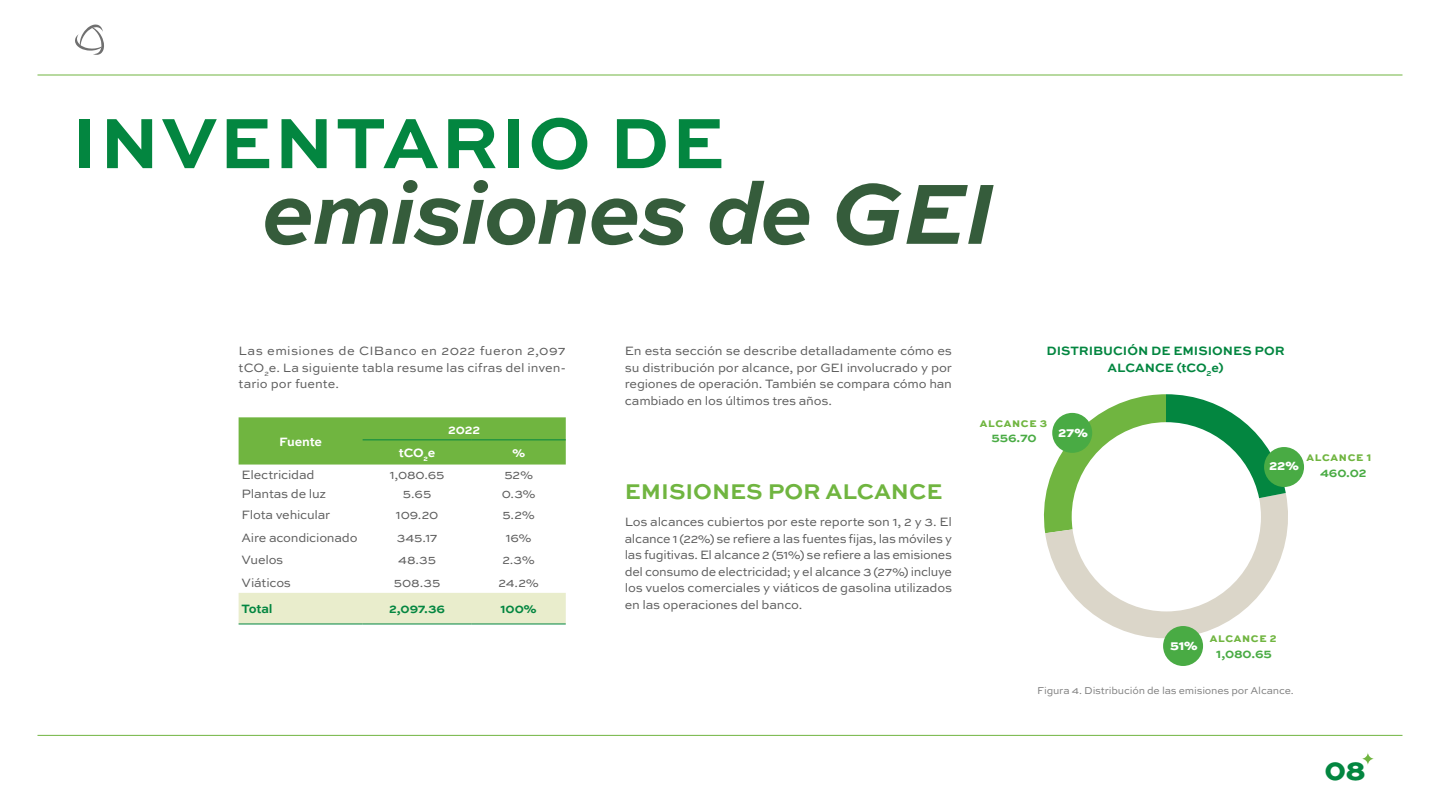
<style>
.page{position:relative;width:1440px;height:810px;background:#fff}
.page>*{position:absolute;margin:0;border:0;box-sizing:border-box;transform-origin:0 0}
.t1{font:italic 700 90px "Sweet Sans Pro";letter-spacing:-.035em;color:#355c3b}
.t2{font:700 75px "Sweet Sans Pro";letter-spacing:.02em;color:#038640}
.t3{font:800 30.38px "Sweet Sans Pro";color:#038640}
.t4{font:700 22.5px "Sweet Sans Pro";color:#70b540}
.t5{font:800 13.5px "Sweet Sans Pro";color:#fff}
.t6{font:12.75px/16.5px "Sweet Sans Pro";letter-spacing:-.015em;color:#5c5c5c;text-align:justify}
.t7{font:700 12.75px/16.5px "Sweet Sans Pro";color:#038640;text-align:center}
.t8{font:700 12.75px "Sweet Sans Pro";color:#49ab44}
.t9{font:700 12.75px "Sweet Sans Pro";letter-spacing:-.02em;color:#fff}
.t10{font:10.5px "Sweet Sans Pro";letter-spacing:-.015em;color:#808080}
.t11{font:800 10.12px "Sweet Sans Pro";letter-spacing:.07em;color:#70b540}
</style>
<div class="page">
<svg style="left:1043px;top:394px;width:253px;height:248px"></svg>
<div style="left:239px;top:417px;width:327px;height:48px;background:#70b540"></div>
<div style="left:239px;top:593px;width:327px;height:31px;background:#e9edcc"></div>
<hr style="left:239px;top:624px;width:124px;height:1px;background:#038640">
<hr style="left:363px;top:624px;width:109px;height:1px;background:#038640">
<hr style="left:472px;top:624px;width:94px;height:1px;background:#038640">
<hr style="left:363px;top:439px;width:109px;height:1px;background:#038640">
<hr style="left:472px;top:439px;width:94px;height:1px;background:#038640">
<div style="left:1163px;top:626px;width:40px;height:40px;background:#49ab44;border-radius:50%"></div>
<div style="left:1264px;top:447px;width:40px;height:40px;background:#49ab44;border-radius:50%"></div>
<div style="left:1052px;top:413px;width:40px;height:40px;background:#49ab44;border-radius:50%"></div>
<svg style="left:75px;top:24px;width:29px;height:31px"></svg>
<hr style="left:38px;top:75px;width:1364px;height:1px;background:#70b540">
<hr style="left:38px;top:735px;width:1364px;height:1px;background:#70b540">
<svg style="left:1362px;top:753px;width:12px;height:12px"></svg>
<h2 class="t2" style="left:72px;top:86px;width:654px">INVENTARIO DE</h2>
<h1 class="t1" style="left:262px;top:145px;width:735px">emisiones de GEI</h1>
<p class="t6" style="left:239px;top:342px;width:329px">Las emisiones de CIBanco en 2022 fueron 2,097 tCO<sub>2</sub>e. La siguiente tabla resume las cifras del inven&shy;tario por fuente.</p>
<p class="t6" style="left:625px;top:342px;width:329px">En esta sección se describe detalladamente cómo es su distribución por alcance, por GEI involucrado y por regiones de operación. También se compara cómo han cambiado en los últimos tres años.</p>
<p class="t7" style="left:1046px;top:342px;width:240px">DISTRIBUCIÓN DE EMISIONES POR<br>ALCANCE (tCO<sub>2</sub>e)</p>
<p class="t9" style="left:279px;top:432px;width:44px">Fuente</p>
<p class="t9" style="left:448px;top:420px;width:33px">2022</p>
<p class="t11" style="left:980px;top:415px;width:69px">ALCANCE 3</p>
<p class="t8" style="left:992px;top:428px;width:47px">556.70</p>
<p class="t5" style="left:1058px;top:421px;width:32px">27%</p>
<p class="t9" style="left:399px;top:443px;width:38px">tCO<sub>2</sub>e</p>
<p class="t9" style="left:512px;top:443px;width:15px">%</p>
<p class="t6" style="left:242px;top:466px;width:74px">Electricidad</p>
<p class="t6" style="left:390px;top:466px;width:56px">1,080.65</p>
<p class="t6" style="left:504px;top:466px;width:30px">52%</p>
<p class="t6" style="left:242px;top:485px;width:86px">Plantas de luz</p>
<p class="t6" style="left:403px;top:485px;width:30px">5.65</p>
<p class="t6" style="left:502px;top:485px;width:36px">0.3%</p>
<p class="t6" style="left:242px;top:506px;width:90px">Flota vehicular</p>
<p class="t6" style="left:396px;top:506px;width:44px">109.20</p>
<p class="t6" style="left:502px;top:506px;width:34px">5.2%</p>
<p class="t6" style="left:242px;top:529px;width:118px">Aire acondicionado</p>
<p class="t6" style="left:397px;top:529px;width:42px">345.17</p>
<p class="t6" style="left:506px;top:529px;width:28px">16%</p>
<p class="t6" style="left:242px;top:551px;width:43px">Vuelos</p>
<p class="t6" style="left:398px;top:551px;width:39px">48.35</p>
<p class="t6" style="left:502px;top:551px;width:34px">2.3%</p>
<p class="t6" style="left:242px;top:574px;width:51px">Viáticos</p>
<p class="t6" style="left:394px;top:574px;width:48px">508.35</p>
<p class="t6" style="left:498px;top:574px;width:42px">24.2%</p>
<p class="t7" style="left:242px;top:600px;width:33px">Total</p>
<p class="t7" style="left:389px;top:600px;width:58px">2,097.36</p>
<p class="t7" style="left:501px;top:600px;width:38px">100%</p>
<h3 class="t4" style="left:625px;top:474px;width:319px">EMISIONES POR ALCANCE</h3>
<p class="t6" style="left:625px;top:513px;width:329px">Los alcances cubiertos por este reporte son 1, 2 y 3. El alcance 1 (22%) se refiere a las fuentes fijas, las móviles y las fugitivas. El alcance 2 (51%) se refiere a las emisiones del consumo de electricidad; y el alcance 3 (27%) incluye los vuelos comerciales y viáticos de gasolina utilizados en las operaciones del banco.</p>
<p class="t5" style="left:1269px;top:455px;width:32px">22%</p>
<p class="t11" style="left:1307px;top:449px;width:66px">ALCANCE 1</p>
<p class="t8" style="left:1320px;top:463px;width:48px">460.02</p>
<p class="t5" style="left:1170px;top:635px;width:29px">51%</p>
<p class="t11" style="left:1210px;top:631px;width:68px">ALCANCE 2</p>
<p class="t8" style="left:1216px;top:644px;width:57px">1,080.65</p>
<p class="t10" style="left:1037px;top:683px;width:258px">Figura 4. Distribución de las emisiones por Alcance.</p>
<h3 class="t3" style="left:1324px;top:746px;width:43px">08</h3>
</div>
